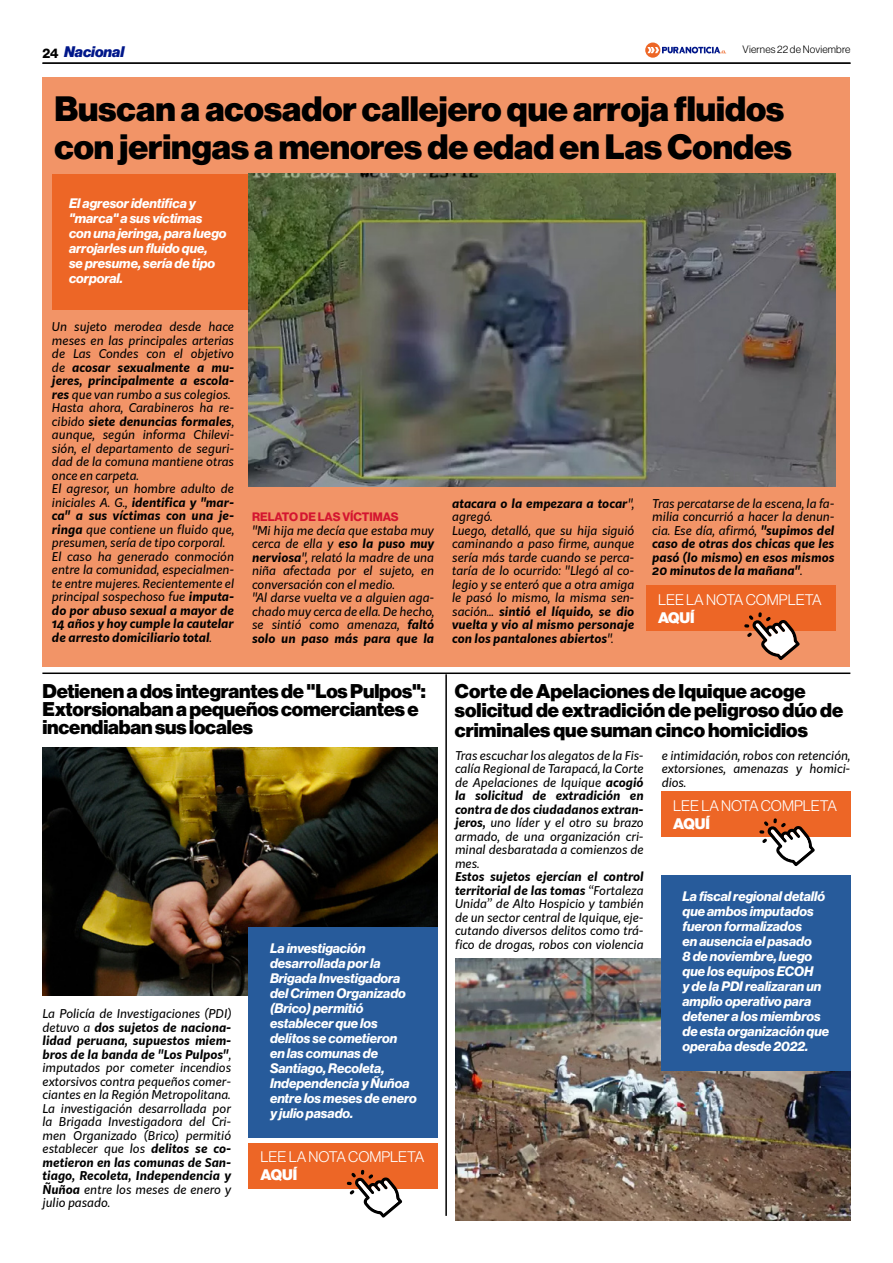
<style>
.page{position:relative;width:893px;height:1263px;background:#fff}
.page>*{position:absolute;margin:0;border:0;box-sizing:border-box;transform-origin:0 0}
.t1{font:900 34.5px/37.5px "Neue Haas Display";color:#000}
.t2{font:900 19.5px/19.5px "Neue Haas Display";color:#000}
.t3{font:15px "N Haas Grotesk DS Pro 45 Lt";color:#fff}
.t4{font:900 15px "Neue Haas Display";color:#fff}
.t5{font:italic 900 15px "Neue Haas Display";color:#00178a}
.t6{font:italic 700 13.5px/15px "Neue Haas Display";color:#fff}
.t7{font:13.5px "N Haas Grotesk DS Pro 75 Bd";color:#000}
.t8{font:italic 12px/13.5px "Kit Sans";color:#000;text-align:justify}
.t9{font:italic 700 12px/13.5px "Kit Sans";color:#000;text-align:justify}
.t10{font:12px "N Haas Grotesk DS Pro 75 Bd";color:#d41630}
.t11{font:10.5px "N Haas Grotesk DS Pro 45 Lt";letter-spacing:.02em;color:#000}
.s1{font-weight:700}
.s2{font-weight:400}
</style>
<div class="page">
<hr style="left:43px;top:63px;width:807px;height:1px;background:#000">
<svg style="left:645px;top:43px;width:81px;height:15px"></svg>
<div style="left:42px;top:78px;width:808px;height:589px;background:#f29467"></div>
<img style="left:455px;top:959px;width:395px;height:261px">
<hr style="left:445px;top:674px;width:2px;height:542px;background:#000">
<hr style="left:42px;top:672px;width:808px;height:2px;background:#000">
<div style="left:249px;top:1142px;width:189px;height:46px;background:#ed6626"></div>
<svg style="left:347px;top:1170px;width:55px;height:48px"></svg>
<div style="left:661px;top:791px;width:189px;height:46px;background:#ed6626"></div>
<svg style="left:759px;top:818px;width:56px;height:48px"></svg>
<div style="left:646px;top:585px;width:189px;height:46px;background:#ed6626"></div>
<svg style="left:744px;top:612px;width:56px;height:48px"></svg>
<div style="left:661px;top:875px;width:189px;height:195px;background:#275b9b"></div>
<img style="left:43px;top:747px;width:395px;height:248px">
<div style="left:249px;top:927px;width:189px;height:210px;background:#275b9b"></div>
<div style="left:52px;top:174px;width:197px;height:135px;background:#ed6626"></div>
<img style="left:249px;top:173px;width:586px;height:313px">
<p class="t5" style="left:64px;top:43px;width:62px">Nacional</p>
<p class="t11" style="left:743px;top:44px;width:109px">Viernes 22 de Noviembre</p>
<p class="t7" style="left:43px;top:45px;width:18px">24</p>
<h1 class="t1" style="left:55px;top:91px;width:739px">Buscan a acosador callejero que arroja fluidos con jeringas a menores de edad en Las Condes</h1>
<p class="t6" style="left:69px;top:196px;width:159px">El agresor identifica y "marca" a sus víctimas con una jeringa, para luego arrojarles un fluido que,<br>se presume, sería de tipo corporal.</p>
<p class="t8" style="left:52px;top:319px;width:184px;text-align:left">Un sujeto merodea desde hace meses en las principales arterias de Las Condes con el objetivo de <span class="s1">acosar sexualmente a mu&shy;jeres, principalmente a escola&shy;res</span> que van rumbo a sus colegios.<br>Hasta ahora, Carabineros ha re&shy;cibido <span class="s1">siete denuncias formales</span>, aunque, según informa Chilevi&shy;sión, el departamento de seguri&shy;dad de la comuna mantiene otras once en carpeta.<br>El agresor, un hombre adulto de iniciales A. G., <span class="s1">identifica y "mar&shy;ca" a sus víctimas con una je&shy;ringa</span> que contiene un fluido que, presumen, sería de tipo corporal.<br>El caso ha generado conmoción entre la comunidad, especialmen&shy;te entre mujeres. Recientemente el principal sospechoso fue <span class="s1">imputa&shy;do por abuso sexual a mayor de<br>14 años y hoy cumple la cautelar de arresto domiciliario total</span>.</p>
<p class="t10" style="left:252px;top:510px;width:148px">RELATO DE LAS VÍCTIMAS</p>
<p class="t8" style="left:252px;top:523px;width:184px;text-align:left">"Mi hija me decía que estaba muy cerca de ella y <span class="s1">eso la puso muy nerviosa</span>", relató la madre de una niña afectada por el sujeto, en conversación con el medio.<br>"Al darse vuelta ve a alguien aga&shy;chado muy cerca de ella. De hecho, se sintió como amenaza, <span class="s1">faltó solo un paso más para que la</span></p>
<h2 class="t2" style="left:42px;top:682px;width:385px;line-height:18px">Detienen a dos integrantes de "Los Pulpos":<br>Extorsionaban a pequeños comerciantes e incendiaban sus locales</h2>
<p class="t8" style="left:43px;top:1006px;width:190px">La Policía de Investigaciones (PDI) detuvo a <span class="s1">dos sujetos de naciona&shy;lidad peruana, supuestos miem&shy;bros de la banda de "Los Pulpos"</span>, imputados por cometer incendios extorsivos contra pequeños comer&shy;ciantes en la Región Metropolitana.<br>La investigación desarrollada por la Brigada Investigadora del Cri&shy;men Organizado (Brico) permitió establecer que los <span class="s1">delitos se co&shy;metieron en las comunas de San&shy;tiago, Recoleta, Independencia y Ñuñoa</span> entre los meses de enero y julio pasado.</p>
<p class="t6" style="left:270px;top:941px;width:148px">La investigación desarrollada por la<br>Brigada Investigadora del Crimen Organizado (Brico) permitió establecer que los delitos se cometieron<br>en las comunas de<br>Santiago, Recoleta,<br>Independencia y Ñuñoa entre los meses de enero y julio pasado.</p>
<p class="t3" style="left:261px;top:1148px;width:165px">LEE LA NOTA COMPLETA</p>
<p class="t4" style="left:261px;top:1166px;width:38px">AQUÍ</p>
<p class="t8" style="left:452px;top:496px;width:184px;text-align:left"><span class="s1">atacara o la empezara a tocar</span>", agregó.<br>Luego, detalló, que su hija siguió caminando a paso firme, aunque sería más tarde cuando se perca&shy;taría de lo ocurrido: "Llegó al co&shy;legio y se enteró que a otra amiga le pasó lo mismo, la misma sen&shy;sación... <span class="s1">sintió el líquido, se dio vuelta y vio al mismo personaje con los pantalones abiertos</span>".</p>
<p class="t9" style="left:652px;top:495px;width:184px"><span class="s2">Tras percatarse de la escena, la fa&shy;milia concurrió a hacer la denun&shy;cia. Ese día, afirmó,</span> "supimos del caso de otras dos chicas que les pasó (lo mismo) en esos mismos 20 minutos de la mañana"<span class="s2">.</span></p>
<p class="t3" style="left:658px;top:591px;width:165px">LEE LA NOTA COMPLETA</p>
<p class="t4" style="left:658px;top:609px;width:38px">AQUÍ</p>
<h2 class="t2" style="left:455px;top:681px;width:390px">Corte de Apelaciones de Iquique acoge solicitud de extradición de peligroso dúo de criminales que suman cinco homicidios</h2>
<p class="t8" style="left:455px;top:748px;width:190px">Tras escuchar los alegatos de la Fis&shy;calía Regional de Tarapacá, la Corte de Apelaciones de Iquique <span class="s1">acogió la solicitud de extradición en contra de dos ciudadanos extran&shy;jeros,</span> uno líder y el otro su brazo armado, de una organización cri&shy;minal desbaratada a comienzos de mes.</p>
<p class="t8" style="left:455px;top:869px;width:190px"><span class="s1">Estos sujetos ejercían el control territorial de las tomas</span> “Fortaleza Unida” de Alto Hospicio y también de un sector central de Iquique, eje&shy;cutando diversos delitos como trá&shy;fico de drogas, robos con violencia</p>
<p class="t8" style="left:662px;top:748px;width:190px">e intimidación, robos con retención, extorsiones, amenazas y homici&shy;dios.</p>
<p class="t3" style="left:673px;top:797px;width:165px">LEE LA NOTA COMPLETA</p>
<p class="t4" style="left:673px;top:815px;width:38px">AQUÍ</p>
<p class="t6" style="left:682px;top:889px;width:148px">La fiscal regional detalló que ambos imputados fueron formalizados<br>en ausencia el pasado<br>8 de noviembre, luego que los equipos ECOH<br>y de la PDI realizaran un amplio operativo para detener a los miembros de esta organización que operaba desde 2022.</p>
</div>
